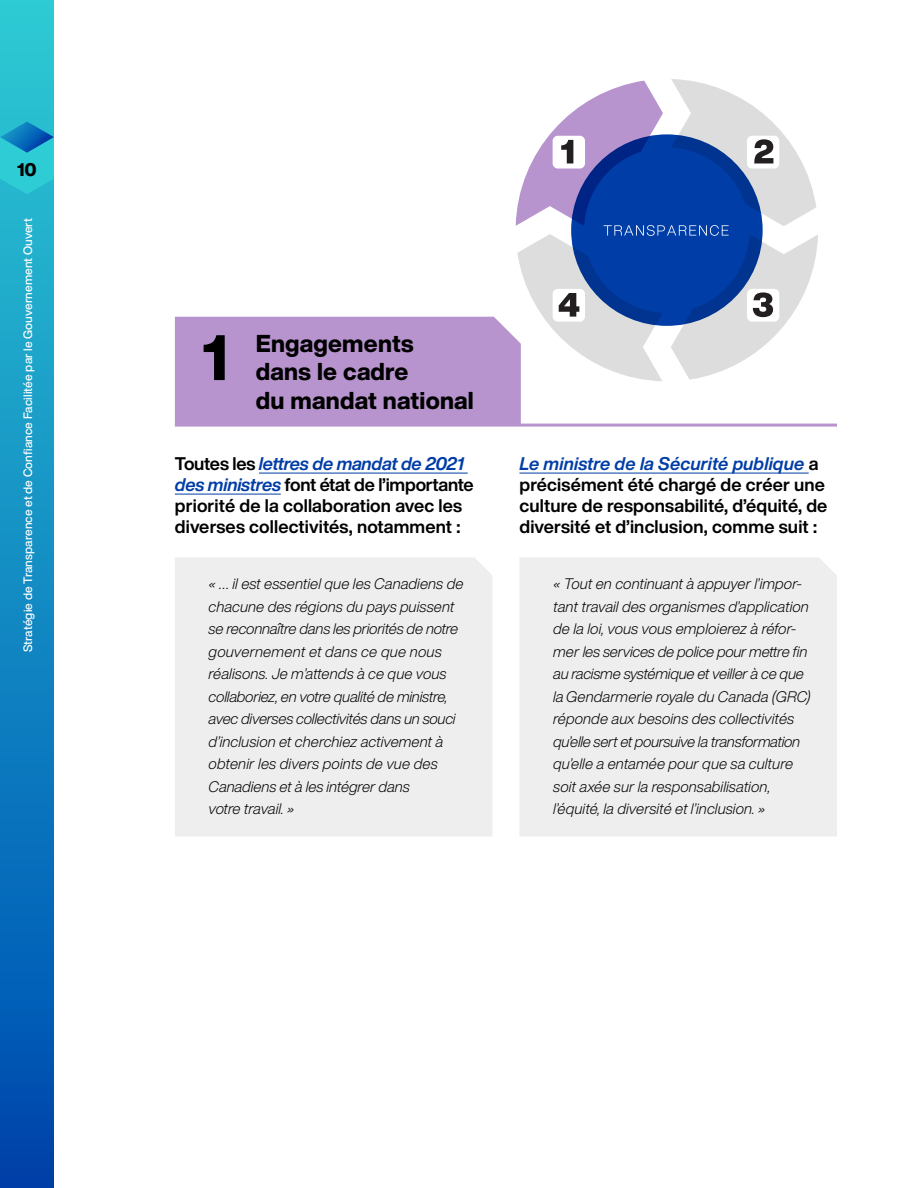
<style>
.page{position:relative;width:918px;height:1188px;background:#fff}
.page>*{position:absolute;margin:0;border:0;box-sizing:border-box;transform-origin:0 0}
.H3_Special_Drivers{font:800 63px "Helvetica Now Display";color:#000}
.H3_Special_Drivers-2{font:800 24px/28.5px "Helvetica Now Display";letter-spacing:.01em;color:#000}
.P_fake_heading{font:700 18px/21px "Helvetica Now Display";letter-spacing:.01em;color:#000}
.t1{font:800 18px "Helvetica Now Display";color:#000}
.Bracket_text{font:italic 300 15px/22.5px "Helvetica Now Display";letter-spacing:.005em;color:#000}
.t2{font:500 12px "Helvetica Now Display";letter-spacing:.01em;color:#fff}
.s1{font-style:italic;color:#003da6}
</style>
<div class="page">
<hr style="left:175px;top:424px;width:662px;height:3px;background:#b894cf">
<hr style="left:259px;top:473px;width:209px;height:1px;background:#003da6">
<hr style="left:175px;top:494px;width:106px;height:1px;background:#003da6">
<div style="left:175px;top:558px;width:317px;height:278px;background:#eee"></div>
<hr style="left:519px;top:473px;width:290px;height:1px;background:#003da6">
<div style="left:520px;top:558px;width:317px;height:278px;background:#eee"></div>
<svg style="left:175px;top:79px;width:643px;height:345px"></svg>
<div style="left:0;top:0;width:54px;height:1188px;background:linear-gradient(to bottom,#2ccdd5,#0047af)"></div>
<svg style="left:0;top:122px;width:54px;height:72px;background:#24b3cd"></svg>
<p class="t1" style="left:17px;top:157px;width:21px">10</p>
<p class="t2" style="left:20px;top:652px;width:436px;rotate:-90deg">Stratégie de Transparence et de Confiance Facilitée par le Gouvernement Ouvert</p>
<h3 class="H3_Special_Drivers" style="left:202px;top:314px;width:28px">1</h3>
<h3 class="H3_Special_Drivers-2" style="left:256px;top:329px;width:219px">Engagements dans le cadre<br>du mandat national</h3>
<p class="P_fake_heading" style="left:175px;top:453px;width:300px">Toutes les <span class="s1">lettres de mandat de 2021 des ministres</span> font état de l’importante priorité de la collaboration avec les diverses collectivités, notamment :</p>
<p class="Bracket_text" style="left:209px;top:573px;width:256px">« … il est essentiel que les Canadiens de chacune des régions du pays puissent se reconnaître dans les priorités de notre gouvernement et dans ce que nous réalisons. Je m’attends à ce que vous collaboriez, en votre qualité de ministre, avec diverses collectivités dans un souci d’inclusion et cherchiez activement à obtenir les divers points de vue des Canadiens et à les intégrer dans<br>votre travail. »</p>
<p class="P_fake_heading" style="left:519px;top:453px;width:310px"><span class="s1">Le ministre de la Sécurité publique</span> a précisément été chargé de créer une culture de responsabilité, d’équité, de diversité et d’inclusion, comme suit :</p>
<p class="Bracket_text" style="left:553px;top:573px;width:259px">« Tout en continuant à appuyer l’impor&shy;tant travail des organismes d’application de la loi, vous vous emploierez à réfor&shy;mer les services de police pour mettre fin au racisme systémique et veiller à ce que la Gendarmerie royale du Canada (GRC) réponde aux besoins des collectivités qu’elle sert et poursuive la transformation qu’elle a entamée pour que sa culture soit axée sur la responsabilisation, l’équité, la diversité et l’inclusion. »</p>
</div>
